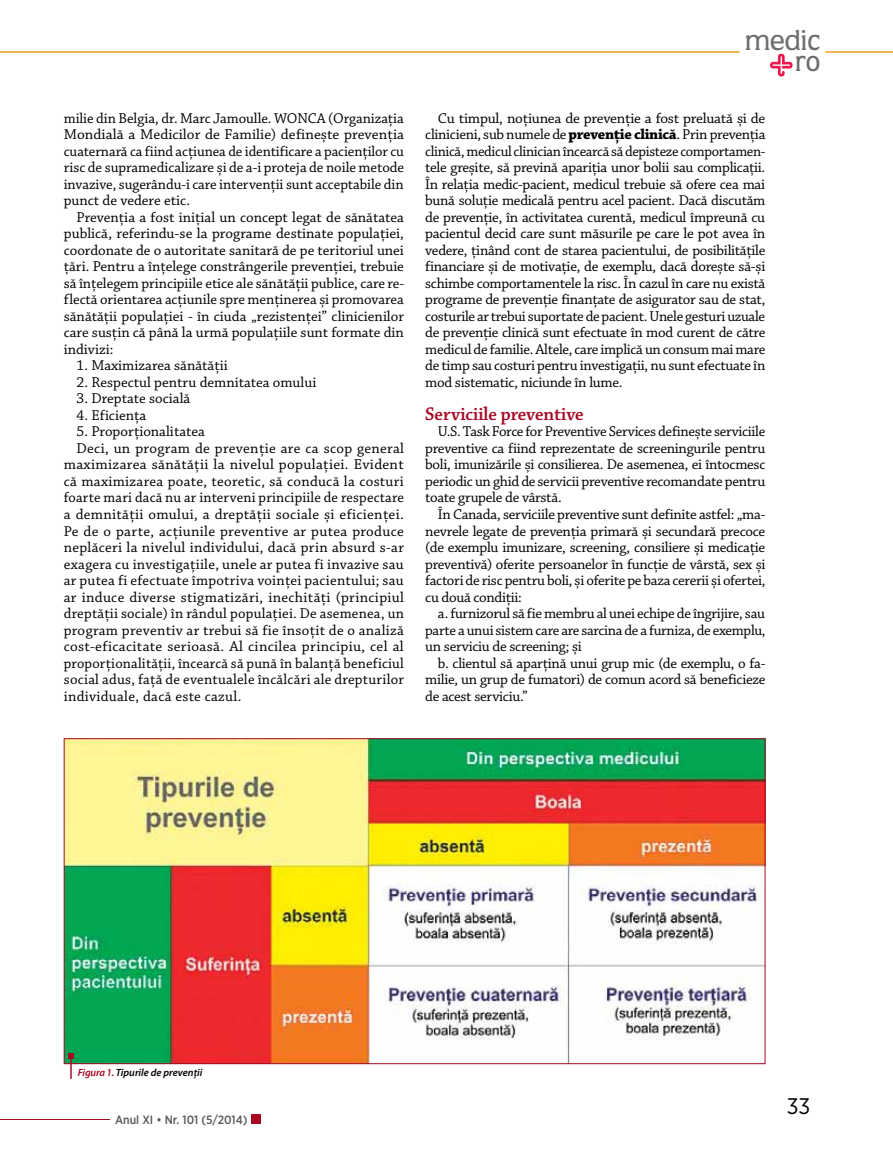
<style>
.page{position:relative;width:893px;height:1149px;background:#fff}
.page>*{position:absolute;margin:0;border:0;box-sizing:border-box;transform-origin:0 0}
.t1{font:500 29.1px "Quorum Std";color:#6d6e71}
.t2{font:22.5px "Gotham Narrow";color:#000}
.t3{font:19.5px "Chaparral Pro Semibold Subh";color:#a70925}
.t4{font:15px/16.5px "Chaparral Pro";letter-spacing:.015em;color:#000;text-align:justify}
.t5{font:500 12px "Gotham Narrow";color:#58595b}
.t6{font:italic 600 10.5px "Myriad Pro";color:#000}
.s1{font-weight:700}
.s2{color:#a70925}
</style>
<div class="page">
<hr style="left:0;top:1118px;width:110px;height:1px;background:#a70925">
<hr style="left:0;top:51px;width:739px;height:2px;background:#ed9e19">
<hr style="left:825px;top:51px;width:68px;height:2px;background:#ed9e19">
<div style="left:251px;top:1114px;width:10px;height:9px;background:#a70925"></div>
<svg style="left:770px;top:54px;width:23px;height:22px"></svg>
<img style="left:66px;top:740px;width:697px;height:321px">
<hr style="left:70px;top:1055px;width:2px;height:23px;background:#a70925">
<svg style="left:68px;top:1052px;width:6px;height:6px"></svg>
<p class="t4" style="left:64px;top:110px;width:342px">milie din Belgia, dr. Marc Jamoulle. WONCA (Organizația Mondială a Medicilor de Familie) definește prevenția cuaternară ca fiind acțiunea de identificare a pacienților cu risc de supramedicalizare și de a-i proteja de noile metode invazive, sugerându-i care intervenții sunt acceptabile din punct de vedere etic.</p>
<p class="t4" style="left:64px;top:209px;width:342px;text-indent:13px">Prevenția a fost inițial un concept legat de sănătatea publică, referindu-se la programe destinate populației, coordonate de o autoritate sanitară de pe teritoriul unei țări. Pentru a înțelege constrângerile prevenției, trebuie să înțelegem principiile etice ale sănătății publice, care re&shy;flectă orientarea acțiunile spre menținerea și promovarea sănătății populației - în ciuda „rezistenței” clinicienilor care susțin că până la urmă populațiile sunt formate din indivizi:</p>
<p class="t4" style="left:77px;top:358px;width:153px">1. Maximizarea sănătății</p>
<p class="t4" style="left:77px;top:374px;width:241px">2. Respectul pentru demnitatea omului</p>
<p class="t4" style="left:77px;top:391px;width:115px">3. Dreptate socială</p>
<p class="t4" style="left:77px;top:407px;width:71px">4. Eficiența</p>
<p class="t4" style="left:77px;top:424px;width:130px">5. Proporționalitatea</p>
<p class="t4" style="left:77px;top:440px;width:329px">Deci, un program de prevenție are ca scop general</p>
<p class="t4" style="left:64px;top:457px;width:342px">maximizarea sănătății la nivelul populației. Evident</p>
<p class="t4" style="left:64px;top:473px;width:342px">că maximizarea poate, teoretic, să conducă la costuri</p>
<p class="t4" style="left:64px;top:490px;width:342px">foarte mari dacă nu ar interveni principiile de respectare</p>
<p class="t4" style="left:64px;top:506px;width:341px">a demnității omului, a dreptății sociale și eficienței.</p>
<p class="t4" style="left:64px;top:523px;width:341px">Pe de o parte, acțiunile preventive ar putea produce</p>
<p class="t4" style="left:64px;top:539px;width:342px">neplăceri la nivelul individului, dacă prin absurd s-ar</p>
<p class="t4" style="left:64px;top:556px;width:341px">exagera cu investigațiile, unele ar putea fi invazive sau</p>
<p class="t4" style="left:64px;top:572px;width:341px">ar putea fi efectuate împotriva voinței pacientului; sau</p>
<p class="t4" style="left:64px;top:589px;width:342px">ar induce diverse stigmatizări, inechități (principiul</p>
<p class="t4" style="left:64px;top:605px;width:342px">dreptății sociale) în rândul populației. De asemenea, un</p>
<p class="t4" style="left:64px;top:622px;width:342px">program preventiv ar trebui să fie însoțit de o analiză</p>
<p class="t4" style="left:64px;top:638px;width:342px">cost-eficacitate serioasă. Al cincilea principiu, cel al</p>
<p class="t4" style="left:64px;top:655px;width:342px">proporționalității, încearcă să pună în balanță beneficiul</p>
<p class="t4" style="left:64px;top:671px;width:342px">social adus, față de eventualele încălcări ale drepturilor</p>
<p class="t4" style="left:64px;top:688px;width:179px">individuale, dacă este cazul.</p>
<h1 class="t1" style="left:744px;top:23px;width:77px">medic</h1>
<p class="t4" style="left:425px;top:110px;width:342px;text-indent:13px">Cu timpul, noțiunea de prevenție a fost preluată și de clinicieni, sub numele de <span class="s1">prevenție clinică</span>. Prin prevenția clinică, medicul clinician încearcă să depisteze comportamen&shy;tele greșite, să prevină apariția unor bolii sau complicații.<br>În relația medic-pacient, medicul trebuie să ofere cea mai bună soluție medicală pentru acel pacient. Dacă discutăm de prevenție, în activitatea curentă, medicul împreună cu pacientul decid care sunt măsurile pe care le pot avea în vedere, ținând cont de starea pacientului, de posibilitățile financiare și de motivație, de exemplu, dacă dorește să-și schimbe comportamentele la risc. În cazul în care nu există programe de prevenție finanțate de asigurator sau de stat, costurile ar trebui suportate de pacient. Unele gesturi uzuale de prevenție clinică sunt efectuate în mod curent de către medicul de familie. Altele, care implică un consum mai mare de timp sau costuri pentru investigații, nu sunt efectuate în mod sistematic, niciunde în lume.</p>
<h3 class="t3" style="left:425px;top:403px;width:160px">Serviciile preventive</h3>
<p class="t4" style="left:425px;top:424px;width:342px;text-indent:13px">U.S. Task Force for Preventive Services definește serviciile preventive ca fiind reprezentate de screeningurile pentru boli, imunizările și consilierea. De asemenea, ei întocmesc periodic un ghid de servicii preventive recomandate pentru toate grupele de vârstă.</p>
<p class="t4" style="left:425px;top:506px;width:342px;text-indent:13px">În Canada, serviciile preventive sunt definite astfel: „ma&shy;nevrele legate de prevenția primară și secundară precoce (de exemplu imunizare, screening, consiliere și medicație preventivă) oferite persoanelor în funcție de vârstă, sex și factori de risc pentru boli, și oferite pe baza cererii și ofertei, cu două condiții:</p>
<p class="t4" style="left:425px;top:605px;width:342px;text-indent:13px">a. furnizorul să fie membru al unei echipe de îngrijire, sau parte a unui sistem care are sarcina de a furniza, de exemplu, un serviciu de screening; și</p>
<p class="t4" style="left:425px;top:655px;width:342px;text-indent:13px">b. clientul să aparțină unui grup mic (de exemplu, o fa&shy;milie, un grup de fumatori) de comun acord să beneficieze de acest serviciu.”</p>
<h1 class="t1" style="left:794px;top:44px;width:27px">ro</h1>
<p class="t6" style="left:78px;top:1065px;width:126px"><span class="s2">Figura 1.</span> Tipurile de prevenții</p>
<p class="t5" style="left:115px;top:1111px;width:134px">Anul XI • Nr. 101 (5/2014)</p>
<h2 class="t2" style="left:787px;top:1091px;width:25px">33</h2>
</div>
